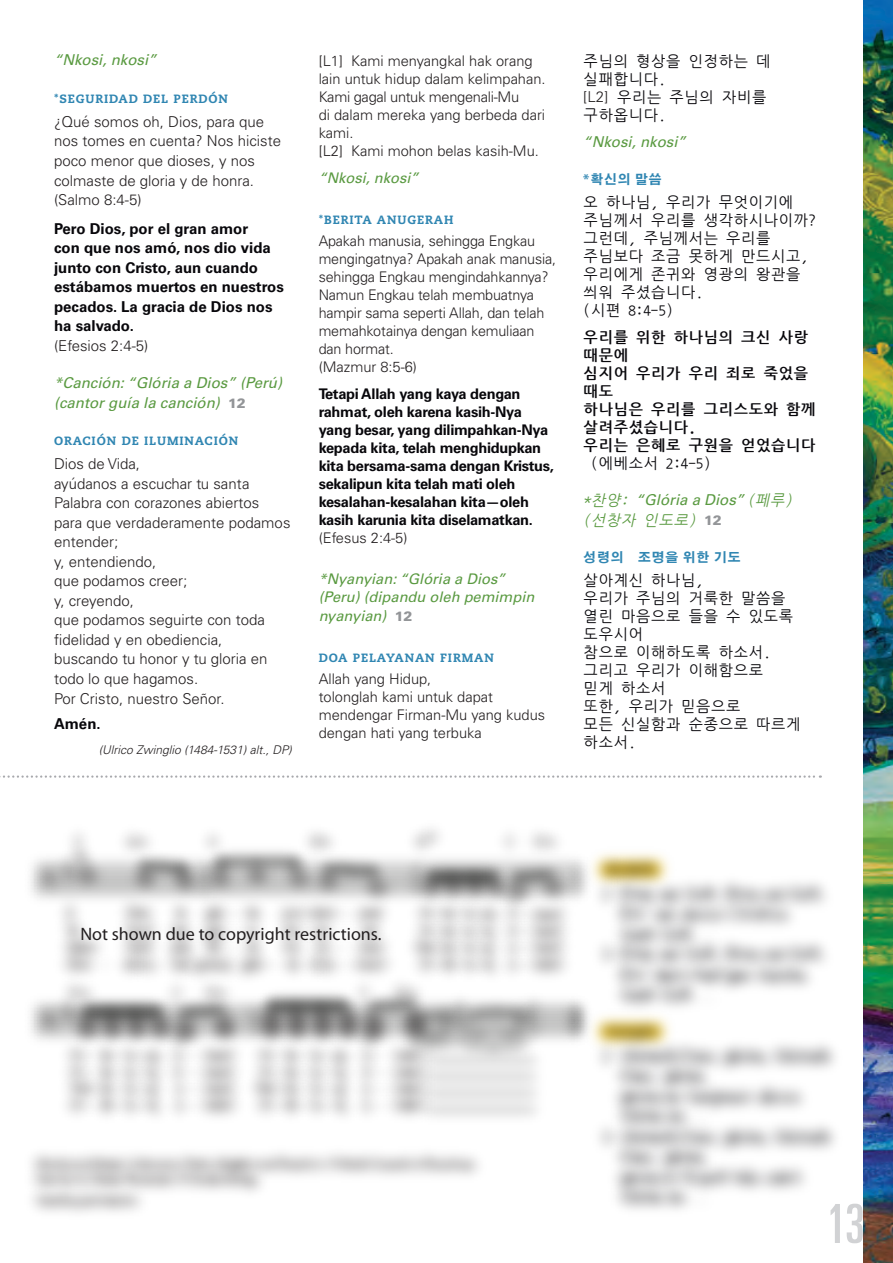
<style>
.page{position:relative;width:893px;height:1263px;background:#fff}
.page>*{position:absolute;margin:0;border:0;box-sizing:border-box;transform-origin:0 0}
.t1{font:ultra-condensed 54px "Univers";color:#d1d2d4}
.t2{font:18px "Myriad Pro";color:#231f20}
.t3{font:300 15px/19.5px "Univers CE";color:#231f20}
.t4{font:15px/18px "Nanum Gothic Coding";color:#08070b}
.t5{font:700 15px/19.5px "Univers CE";color:#08070b}
.t6{font:italic 15px/19.5px "Univers CE";color:#5a9a41}
.t7{font:700 15px/18px "Nanum Gothic Coding";color:#08070b}
.t8{font:italic 15px "Nanum Gothic Coding";color:#5a9a41}
.t9{font:300 14.7px/18px "Univers CE";letter-spacing:-.01em;color:#231f20}
.t10{font:700 14.7px/18px "Univers CE";letter-spacing:-.02em;color:#08070b}
.t11{font:italic 14.7px/18px "Univers CE";color:#5a9a41}
.t12{font:700 12.75px "Adobe Gothic Std";letter-spacing:.075em;color:#3086b2}
.t13{font:800 12px "Caecilia LT";letter-spacing:.075em;color:#3086b2}
.t14{font:italic 300 12px "Univers CE";color:#231f20}
.s1{font-weight:900;font-style:normal;font-size:13.5px;color:#939598}
.s2{font-family:"Univers CE";font-weight:300;color:#231f20}
.s3{font-family:"Nanum Gothic Coding"}
.s4{font-family:"Univers CE";font-weight:900;font-style:normal;font-size:13.5px;color:#939598}
</style>
<div class="page">
<img style="left:864px;top:0;width:29px;height:1263px">
<img style="left:30px;top:828px;width:516px;height:287px">
<img style="left:863px;top:831px;width:16px;height:60px">
<img style="left:564px;top:850px;width:262px;height:41px">
<img style="left:564px;top:871px;width:204px;height:20px">
<img style="left:564px;top:891px;width:315px;height:102px">
<img style="left:564px;top:912px;width:300px;height:81px">
<img style="left:564px;top:931px;width:204px;height:62px">
<img style="left:550px;top:972px;width:161px;height:21px">
<img style="left:564px;top:993px;width:324px;height:81px">
<img style="left:564px;top:1012px;width:198px;height:21px">
<img style="left:564px;top:1033px;width:294px;height:41px">
<img style="left:564px;top:1053px;width:198px;height:21px">
<img style="left:611px;top:1074px;width:277px;height:127px">
<img style="left:611px;top:1093px;width:151px;height:21px">
<img style="left:599px;top:1114px;width:261px;height:87px">
<img style="left:599px;top:1134px;width:163px;height:76px">
<img style="left:30px;top:1104px;width:502px;height:72px">
<img style="left:30px;top:1119px;width:284px;height:74px">
<img style="left:30px;top:1140px;width:164px;height:73px">
<svg style="left:0;top:775px;width:821px;height:3px"></svg>
<p class="t6" style="left:54px;top:51px;width:104px">“Nkosi, nkosi”</p>
<p class="t13" style="left:54px;top:91px;width:175px">*SEGURIDAD DEL PERDÓN</p>
<p class="t3" style="left:54px;top:112px;width:229px">¿Qué somos oh, Dios, para que nos tomes en cuenta? Nos hiciste poco menor que dioses, y nos colmaste de gloria y de honra. (Salmo 8:4-5)</p>
<p class="t5" style="left:54px;top:219px;width:231px">Pero Dios, por el gran amor<br>con que nos amó, nos dio vida junto con Cristo, aun cuando estábamos muertos en nuestros pecados. La gracia de Dios nos ha salvado.</p>
<p class="t3" style="left:54px;top:336px;width:96px">(Efesios 2:4-5)</p>
<p class="t6" style="left:54px;top:373px;width:230px">*Canción: “Glória a Dios” (Perú) (cantor guía la canción) <span class="s1">12</span></p>
<p class="t13" style="left:54px;top:433px;width:186px">ORACIÓN DE ILUMINACIÓN</p>
<p class="t3" style="left:54px;top:454px;width:238px">Dios de Vida,<br>ayúdanos a escuchar tu santa<br>Palabra con corazones abiertos para que verdaderamente podamos entender;<br>y, entendiendo,<br>que podamos creer;<br>y, creyendo,<br>que podamos seguirte con toda fidelidad y en obediencia,<br>buscando tu honor y tu gloria en todo lo que hagamos.<br>Por Cristo, nuestro Señor.</p>
<p class="t5" style="left:54px;top:715px;width:48px">Amén.</p>
<p class="t14" style="left:99px;top:743px;width:194px">(Ulrico Zwinglio (1484-1531) alt., DP)</p>
<p class="t9" style="left:319px;top:52px;width:228px">[L1] Kami menyangkal hak orang lain untuk hidup dalam kelimpahan.<br>Kami gagal untuk mengenali-Mu<br>di dalam mereka yang berbeda dari kami.<br>[L2] Kami mohon belas kasih-Mu.</p>
<p class="t11" style="left:319px;top:169px;width:101px">“Nkosi, nkosi”</p>
<p class="t13" style="left:319px;top:212px;width:136px">*BERITA ANUGERAH</p>
<p class="t9" style="left:319px;top:232px;width:239px">Apakah manusia, sehingga Engkau mengingatnya? Apakah anak manusia, sehingga Engkau mengindahkannya?<br>Namun Engkau telah membuatnya hampir sama seperti Allah, dan telah memahkotainya dengan kemuliaan dan hormat.<br>(Mazmur 8:5-6)</p>
<p class="t10" style="left:319px;top:385px;width:237px">Tetapi Allah yang kaya dengan rahmat, oleh karena kasih-Nya yang besar, yang dilimpahkan-Nya kepada kita, telah menghidupkan kita bersama-sama dengan Kristus, sekalipun kita telah mati oleh kesalahan-kesalahan kita—oleh kasih karunia kita diselamatkan.</p>
<p class="t9" style="left:319px;top:529px;width:90px">(Efesus 2:4-5)</p>
<p class="t11" style="left:319px;top:570px;width:217px">*Nyanyian: “Glória a Dios” (Peru) (dipandu oleh pemimpin</p>
<p class="t11" style="left:319px;top:607px;width:95px">nyanyian) <span class="s1">12</span></p>
<p class="t13" style="left:319px;top:650px;width:177px">DOA PELAYANAN FIRMAN</p>
<p class="t9" style="left:319px;top:670px;width:228px">Allah yang Hidup,<br>tolonglah kami untuk dapat mendengar Firman-Mu yang kudus dengan hati yang terbuka</p>
<p class="t4" style="left:583px;top:52px;width:189px">주님의 형상을 인정하는 데 실패합니다.<br><span class="s2">[L2]</span> 우리는 주님의 자비를 구하옵니다.</p>
<p class="t6" style="left:583px;top:132px;width:104px">“Nkosi, nkosi”</p>
<p class="t12" style="left:583px;top:172px;width:80px">*확신의 말씀</p>
<p class="t4" style="left:583px;top:193px;width:234px">오 하나님, 우리가 무엇이기에 주님께서 우리를 생각하시나이까? 그런데, 주님께서는 우리를 주님보다 조금 못하게 만드시고, 우리에게 존귀와 영광의 왕관을 씌워 주셨습니다.<br>(시편 8:4-5)</p>
<p class="t7" style="left:583px;top:328px;width:234px">우리를 위한 하나님의 크신 사랑 때문에<br>심지어 우리가 우리 죄로 죽었을 때도<br>하나님은 우리를 그리스도와 함께 살려주셨습니다.<br>우리는 은혜로 구원을 얻었습니다</p>
<p class="t4" style="left:591px;top:454px;width:121px">(에베소서 2:4-5)</p>
<p class="t6" style="left:583px;top:490px;width:214px"><span class="s3">*찬양:</span> “Glória a Dios” <span class="s3">(페루)</span></p>
<p class="t8" style="left:583px;top:512px;width:140px">(선창자 인도로) <span class="s4">1 2</span></p>
<p class="t12" style="left:583px;top:550px;width:159px">성령의　조명을 위한 기도</p>
<p class="t4" style="left:583px;top:571px;width:219px">살아계신 하나님,<br>우리가 주님의 거룩한 말씀을 열린 마음으로 들을 수 있도록 도우시어<br>참으로 이해하도록 하소서. 그리고 우리가 이해함으로<br>믿게 하소서<br>또한, 우리가 믿음으로<br>모든 신실함과 순종으로 따르게 하소서.</p>
<p class="t2" style="left:80px;top:924px;width:303px">Not shown due to copyright restrictions.</p>
<h1 class="t1" style="left:826px;top:1193px;width:40px">13</h1>
</div>
